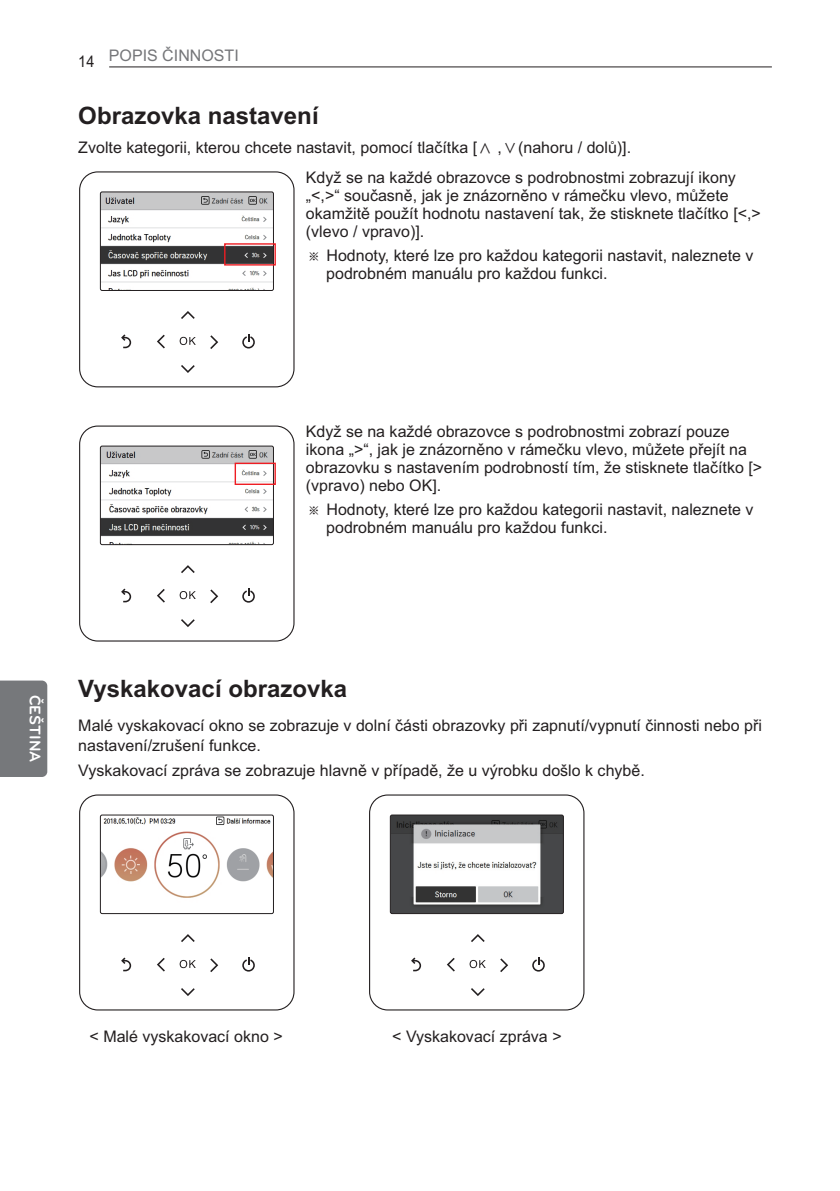
<style>
.page{position:relative;width:840px;height:1191px;background:#fff}
.page>*{position:absolute;margin:0;border:0;box-sizing:border-box;transform-origin:0 0}
.t1{font:700 24px "Arial";color:#231f20}
.t2{font:16px/18px "Arial";color:#231f20}
.t3{font:16px "Arial";color:#757679}
.t4{font:700 16px "Bryant LG";color:#fff}
.s1{color:#231f20}
.s2{font-family:"Hangang"}
</style>
<div class="page">
<hr style="left:109px;top:67px;width:662px;height:1px;background:#231f20">
<div style="left:0;top:680px;width:47px;height:97px;background:#76787b"></div>
<img style="left:100px;top:192px;width:173px;height:98px;border-radius:2px">
<div style="left:100px;top:192px;width:174px;height:99px;border:1px solid #231f20;border-radius:2px"></div>
<div style="left:79px;top:171px;width:215px;height:216px;border:1px solid #231f20;border-radius:18px"></div>
<svg style="left:179px;top:337px;width:17px;height:8px"></svg>
<svg style="left:121px;top:334px;width:10px;height:14px"></svg>
<svg style="left:157px;top:335px;width:8px;height:13px"></svg>
<svg style="left:181px;top:311px;width:14px;height:8px"></svg>
<svg style="left:181px;top:365px;width:14px;height:8px"></svg>
<svg style="left:210px;top:335px;width:8px;height:14px"></svg>
<svg style="left:242px;top:334px;width:13px;height:14px"></svg>
<div style="left:224px;top:243px;width:52px;height:22px;border:1px solid #ee1d23"></div>
<img style="left:100px;top:446px;width:173px;height:98px;border-radius:2px">
<div style="left:100px;top:446px;width:174px;height:99px;border:1px solid #231f20;border-radius:2px"></div>
<div style="left:79px;top:425px;width:215px;height:216px;border:1px solid #231f20;border-radius:18px"></div>
<svg style="left:179px;top:591px;width:17px;height:8px"></svg>
<svg style="left:121px;top:588px;width:10px;height:14px"></svg>
<svg style="left:157px;top:589px;width:8px;height:13px"></svg>
<svg style="left:181px;top:565px;width:14px;height:8px"></svg>
<svg style="left:181px;top:619px;width:14px;height:8px"></svg>
<svg style="left:210px;top:589px;width:8px;height:14px"></svg>
<svg style="left:242px;top:588px;width:13px;height:14px"></svg>
<div style="left:234px;top:462px;width:42px;height:23px;border:1px solid #ee1d23"></div>
<img style="left:100px;top:815px;width:173px;height:98px;border-radius:2px">
<div style="left:100px;top:814px;width:174px;height:100px;border:1px solid #231f20;border-radius:2px"></div>
<div style="left:79px;top:794px;width:215px;height:216px;border:1px solid #231f20;border-radius:18px"></div>
<svg style="left:179px;top:960px;width:17px;height:8px"></svg>
<svg style="left:121px;top:957px;width:10px;height:14px"></svg>
<svg style="left:157px;top:958px;width:8px;height:13px"></svg>
<svg style="left:181px;top:934px;width:14px;height:8px"></svg>
<svg style="left:181px;top:988px;width:14px;height:8px"></svg>
<svg style="left:210px;top:958px;width:8px;height:14px"></svg>
<svg style="left:242px;top:957px;width:13px;height:14px"></svg>
<img style="left:390px;top:815px;width:173px;height:98px;border-radius:2px">
<div style="left:390px;top:814px;width:173px;height:100px;border:1px solid #231f20;border-radius:2px"></div>
<div style="left:369px;top:794px;width:215px;height:216px;border:1px solid #231f20;border-radius:18px"></div>
<svg style="left:469px;top:960px;width:16px;height:8px"></svg>
<svg style="left:411px;top:957px;width:10px;height:14px"></svg>
<svg style="left:447px;top:958px;width:7px;height:13px"></svg>
<svg style="left:471px;top:934px;width:13px;height:8px"></svg>
<svg style="left:471px;top:988px;width:13px;height:8px"></svg>
<svg style="left:500px;top:958px;width:8px;height:14px"></svg>
<svg style="left:532px;top:957px;width:12px;height:14px"></svg>
<p class="t3" style="left:78px;top:50px;width:162px"><span class="s1">14</span> POPIS ČINNOSTI</p>
<h1 class="t1" style="left:78px;top:107px;width:242px">Obrazovka nastavení</h1>
<p class="t2" style="left:78px;top:140px;width:554px">Zvolte kategorii, kterou chcete nastavit, pomocí tlačítka [<span class="s2">∧</span> ,<span class="s2">∨</span>(nahoru / dolů)].</p>
<p class="t2" style="left:306px;top:170px;width:456px">Když se na každé obrazovce s podrobnostmi zobrazují ikony „&lt;,&gt;“ současně, jak je znázorněno v rámečku vlevo, můžete okamžitě použít hodnotu nastavení tak, že stisknete tlačítko [&lt;,&gt; (vlevo / vpravo)].</p>
<p class="t2" style="left:326px;top:248px;width:428px;text-indent:-20px"><span class="s2">※</span> Hodnoty, které lze pro každou kategorii nastavit, naleznete v podrobném manuálu pro každou funkci.</p>
<p class="t2" style="left:306px;top:424px;width:457px">Když se na každé obrazovce s podrobnostmi zobrazí pouze ikona „&gt;“, jak je znázorněno v rámečku vlevo, můžete přejít na obrazovku s nastavením podrobností tím, že stisknete tlačítko [&gt; (vpravo) nebo OK].</p>
<p class="t2" style="left:326px;top:502px;width:428px;text-indent:-20px"><span class="s2">※</span> Hodnoty, které lze pro každou kategorii nastavit, naleznete v podrobném manuálu pro každou funkci.</p>
<p class="t4" style="left:45px;top:694px;width:69px;rotate:90deg">ČEŠTINA</p>
<h1 class="t1" style="left:78px;top:680px;width:270px">Vyskakovací obrazovka</h1>
<p class="t2" style="left:78px;top:718px;width:684px;line-height:19.2px">Malé vyskakovací okno se zobrazuje v dolní části obrazovky při zapnutí/vypnutí činnosti nebo při nastavení/zrušení funkce.</p>
<p class="t2" style="left:78px;top:762px;width:567px">Vyskakovací zpráva se zobrazuje hlavně v případě, že u výrobku došlo k chybě.</p>
<p class="t2" style="left:89px;top:1028px;width:194px">&lt; Malé vyskakovací okno &gt;</p>
<p class="t2" style="left:392px;top:1028px;width:171px">&lt; Vyskakovací zpráva &gt;</p>
</div>
